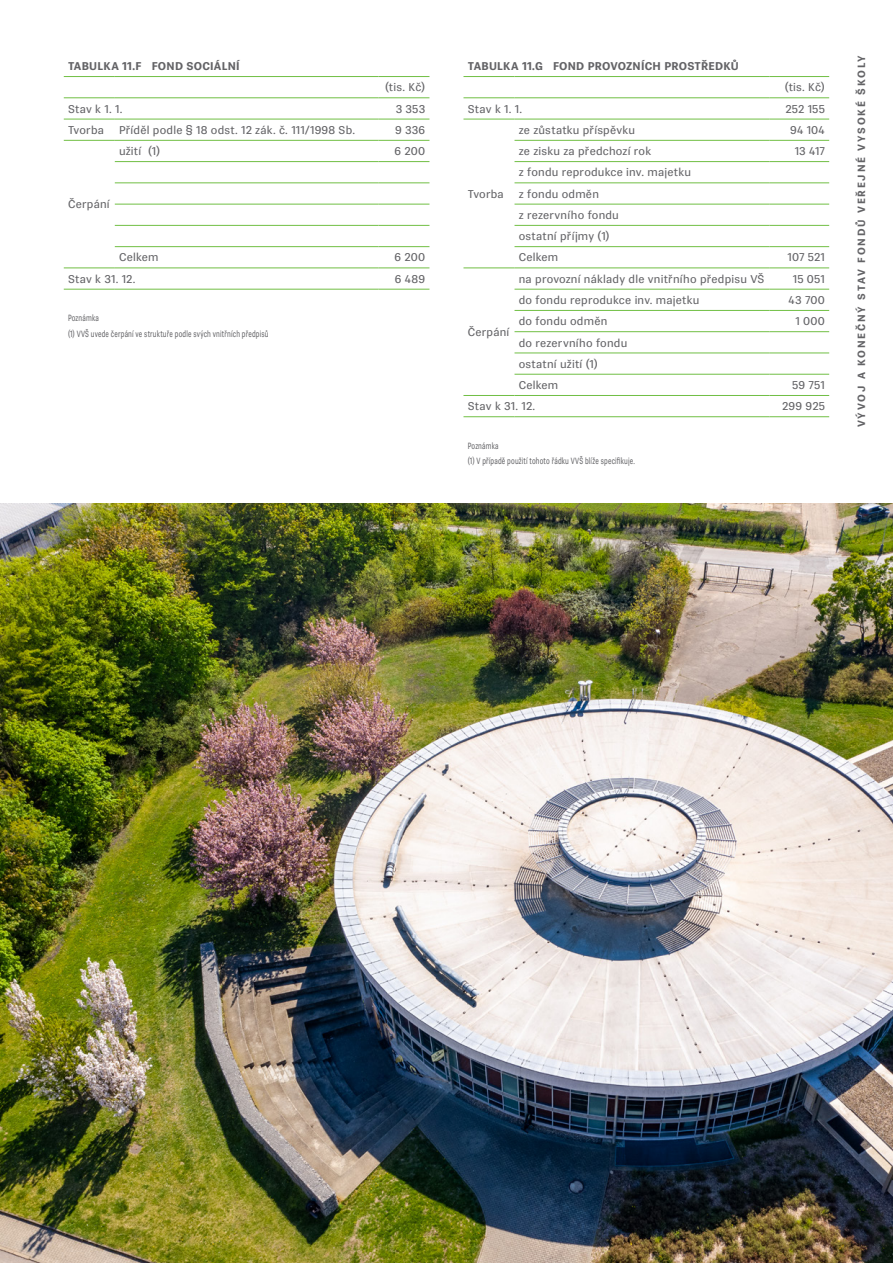
<style>
.page{position:relative;width:893px;height:1263px;background:#fff}
.page>*{position:absolute;margin:0;border:0;box-sizing:border-box;transform-origin:0 0}
.Text_tabulka{font:11.25px "Vegan Sans Premium";letter-spacing:.015em;color:#636366}
.Text_tabulka-2{font:700 11.25px "Vegan Sans Premium";letter-spacing:.015em;color:#636366}
.Strankovani__info__o{font:700 10.5px "Vegan Sans Premium";letter-spacing:.17em;color:#636366}
.Text_tabulka_cond{font:9px "Vegan Sans Premium";letter-spacing:.025em;color:#636366;scale:.7 1}
</style>
<div class="page">
<hr style="left:64px;top:76px;width:51px;height:1px;background:#71bf44">
<hr style="left:115px;top:76px;width:263px;height:1px;background:#71bf44">
<hr style="left:378px;top:76px;width:51px;height:1px;background:#71bf44">
<hr style="left:64px;top:97px;width:51px;height:1px;background:#71bf44">
<hr style="left:115px;top:97px;width:263px;height:1px;background:#71bf44">
<hr style="left:378px;top:97px;width:51px;height:1px;background:#71bf44">
<hr style="left:64px;top:119px;width:51px;height:1px;background:#71bf44">
<hr style="left:115px;top:119px;width:263px;height:1px;background:#71bf44">
<hr style="left:378px;top:119px;width:51px;height:1px;background:#71bf44">
<hr style="left:64px;top:140px;width:51px;height:1px;background:#71bf44">
<hr style="left:115px;top:140px;width:263px;height:1px;background:#71bf44">
<hr style="left:378px;top:140px;width:51px;height:1px;background:#71bf44">
<hr style="left:115px;top:161px;width:263px;height:1px;background:#71bf44">
<hr style="left:378px;top:161px;width:51px;height:1px;background:#71bf44">
<hr style="left:115px;top:182px;width:263px;height:1px;background:#71bf44">
<hr style="left:378px;top:182px;width:51px;height:1px;background:#71bf44">
<hr style="left:115px;top:204px;width:263px;height:1px;background:#71bf44">
<hr style="left:378px;top:204px;width:51px;height:1px;background:#71bf44">
<hr style="left:115px;top:225px;width:263px;height:1px;background:#71bf44">
<hr style="left:378px;top:225px;width:51px;height:1px;background:#71bf44">
<hr style="left:115px;top:246px;width:263px;height:1px;background:#71bf44">
<hr style="left:378px;top:246px;width:51px;height:1px;background:#71bf44">
<hr style="left:64px;top:267px;width:51px;height:1px;background:#71bf44">
<hr style="left:115px;top:267px;width:263px;height:1px;background:#71bf44">
<hr style="left:378px;top:267px;width:51px;height:1px;background:#71bf44">
<hr style="left:64px;top:289px;width:51px;height:1px;background:#71bf44">
<hr style="left:115px;top:289px;width:263px;height:1px;background:#71bf44">
<hr style="left:378px;top:289px;width:51px;height:1px;background:#71bf44">
<hr style="left:463px;top:76px;width:51px;height:1px;background:#71bf44">
<hr style="left:514px;top:76px;width:256px;height:1px;background:#71bf44">
<hr style="left:770px;top:76px;width:59px;height:1px;background:#71bf44">
<hr style="left:463px;top:97px;width:51px;height:1px;background:#71bf44">
<hr style="left:514px;top:97px;width:256px;height:1px;background:#71bf44">
<hr style="left:770px;top:97px;width:59px;height:1px;background:#71bf44">
<hr style="left:463px;top:119px;width:51px;height:1px;background:#71bf44">
<hr style="left:514px;top:119px;width:256px;height:1px;background:#71bf44">
<hr style="left:770px;top:119px;width:59px;height:1px;background:#71bf44">
<hr style="left:514px;top:140px;width:256px;height:1px;background:#71bf44">
<hr style="left:770px;top:140px;width:59px;height:1px;background:#71bf44">
<hr style="left:514px;top:161px;width:256px;height:1px;background:#71bf44">
<hr style="left:770px;top:161px;width:59px;height:1px;background:#71bf44">
<hr style="left:514px;top:182px;width:256px;height:1px;background:#71bf44">
<hr style="left:770px;top:182px;width:59px;height:1px;background:#71bf44">
<hr style="left:514px;top:204px;width:256px;height:1px;background:#71bf44">
<hr style="left:770px;top:204px;width:59px;height:1px;background:#71bf44">
<hr style="left:514px;top:225px;width:256px;height:1px;background:#71bf44">
<hr style="left:770px;top:225px;width:59px;height:1px;background:#71bf44">
<hr style="left:514px;top:246px;width:256px;height:1px;background:#71bf44">
<hr style="left:770px;top:246px;width:59px;height:1px;background:#71bf44">
<hr style="left:463px;top:267px;width:51px;height:1px;background:#71bf44">
<hr style="left:514px;top:267px;width:256px;height:1px;background:#71bf44">
<hr style="left:770px;top:267px;width:59px;height:1px;background:#71bf44">
<hr style="left:514px;top:289px;width:256px;height:1px;background:#71bf44">
<hr style="left:770px;top:289px;width:59px;height:1px;background:#71bf44">
<hr style="left:514px;top:310px;width:256px;height:1px;background:#71bf44">
<hr style="left:770px;top:310px;width:59px;height:1px;background:#71bf44">
<hr style="left:514px;top:331px;width:256px;height:1px;background:#71bf44">
<hr style="left:770px;top:331px;width:59px;height:1px;background:#71bf44">
<hr style="left:514px;top:353px;width:256px;height:1px;background:#71bf44">
<hr style="left:770px;top:353px;width:59px;height:1px;background:#71bf44">
<hr style="left:514px;top:374px;width:256px;height:1px;background:#71bf44">
<hr style="left:770px;top:374px;width:59px;height:1px;background:#71bf44">
<hr style="left:463px;top:395px;width:51px;height:1px;background:#71bf44">
<hr style="left:514px;top:395px;width:256px;height:1px;background:#71bf44">
<hr style="left:770px;top:395px;width:59px;height:1px;background:#71bf44">
<hr style="left:463px;top:416px;width:51px;height:1px;background:#71bf44">
<hr style="left:514px;top:416px;width:256px;height:1px;background:#71bf44">
<hr style="left:770px;top:416px;width:59px;height:1px;background:#71bf44">
<img style="left:0;top:503px;width:893px;height:760px">
<p class="Text_tabulka-2" style="left:68px;top:60px;width:173px">TABULKA 11.F FOND SOCIÁLNÍ</p>
<p class="Text_tabulka" style="left:385px;top:81px;width:42px">(tis. Kč)</p>
<p class="Text_tabulka" style="left:68px;top:102px;width:56px">Stav k 1. 1.</p>
<p class="Text_tabulka" style="left:396px;top:102px;width:31px">3 353</p>
<p class="Text_tabulka" style="left:68px;top:123px;width:37px">Tvorba</p>
<p class="Text_tabulka" style="left:119px;top:123px;width:237px">Příděl podle § 18 odst. 12 zák. č. 111/1998 Sb.</p>
<p class="Text_tabulka" style="left:395px;top:123px;width:32px">9 336</p>
<p class="Text_tabulka" style="left:119px;top:145px;width:43px">užití (1)</p>
<p class="Text_tabulka" style="left:394px;top:145px;width:32px">6 200</p>
<p class="Text_tabulka" style="left:68px;top:198px;width:43px">Čerpání</p>
<p class="Text_tabulka" style="left:119px;top:251px;width:41px">Celkem</p>
<p class="Text_tabulka" style="left:394px;top:251px;width:32px">6 200</p>
<p class="Text_tabulka" style="left:68px;top:272px;width:69px">Stav k 31. 12.</p>
<p class="Text_tabulka" style="left:395px;top:272px;width:32px">6 489</p>
<p class="Text_tabulka_cond" style="left:68px;top:313px;width:46px">Poznámka</p>
<p class="Text_tabulka_cond" style="left:68px;top:328px;width:288px">(1) VVŠ uvede čerpání ve struktuře podle svých vnitřních předpisů</p>
<p class="Text_tabulka-2" style="left:468px;top:60px;width:273px">TABULKA 11.G FOND PROVOZNÍCH PROSTŘEDKŮ</p>
<p class="Text_tabulka" style="left:785px;top:81px;width:42px">(tis. Kč)</p>
<p class="Text_tabulka" style="left:468px;top:102px;width:56px">Stav k 1. 1.</p>
<p class="Text_tabulka" style="left:786px;top:102px;width:41px">252 155</p>
<p class="Text_tabulka" style="left:468px;top:187px;width:37px">Tvorba</p>
<p class="Text_tabulka" style="left:519px;top:123px;width:118px">ze zůstatku příspěvku</p>
<p class="Text_tabulka" style="left:790px;top:123px;width:36px">94 104</p>
<p class="Text_tabulka" style="left:519px;top:145px;width:134px">ze zisku za předchozí rok</p>
<p class="Text_tabulka" style="left:795px;top:145px;width:32px">13 417</p>
<p class="Text_tabulka" style="left:519px;top:166px;width:174px">z fondu reprodukce inv. majetku</p>
<p class="Text_tabulka" style="left:519px;top:187px;width:82px">z fondu odměn</p>
<p class="Text_tabulka" style="left:519px;top:208px;width:102px">z rezervního fondu</p>
<p class="Text_tabulka" style="left:519px;top:230px;width:92px">ostatní příjmy (1)</p>
<p class="Text_tabulka" style="left:519px;top:251px;width:41px">Celkem</p>
<p class="Text_tabulka" style="left:787px;top:251px;width:39px">107 521</p>
<p class="Text_tabulka" style="left:519px;top:272px;width:247px">na provozní náklady dle vnitřního předpisu VŠ</p>
<p class="Text_tabulka" style="left:793px;top:272px;width:34px">15 051</p>
<p class="Text_tabulka" style="left:519px;top:293px;width:182px">do fondu reprodukce inv. majetku</p>
<p class="Text_tabulka" style="left:789px;top:293px;width:38px">43 700</p>
<p class="Text_tabulka" style="left:519px;top:315px;width:90px">do fondu odměn</p>
<p class="Text_tabulka" style="left:795px;top:315px;width:31px">1 000</p>
<p class="Text_tabulka" style="left:519px;top:336px;width:110px">do rezervního fondu</p>
<p class="Text_tabulka" style="left:519px;top:357px;width:81px">ostatní užití (1)</p>
<p class="Text_tabulka" style="left:519px;top:378px;width:41px">Celkem</p>
<p class="Text_tabulka" style="left:792px;top:378px;width:34px">59 751</p>
<p class="Text_tabulka" style="left:468px;top:400px;width:69px">Stav k 31. 12.</p>
<p class="Text_tabulka" style="left:782px;top:400px;width:44px">299 925</p>
<p class="Text_tabulka_cond" style="left:468px;top:440px;width:46px">Poznámka</p>
<p class="Text_tabulka_cond" style="left:468px;top:456px;width:240px">(1) V případě použití tohoto řádku VVŠ blíže specifikuje.</p>
<p class="Text_tabulka" style="left:468px;top:325px;width:43px">Čerpání</p>
<p class="Strankovani__info__o" style="left:855px;top:427px;width:374px;rotate:-90deg">VÝVOJ A KONEČNÝ STAV FONDŮ VEŘEJNÉ VYSOKÉ ŠKOLY</p>
</div>
